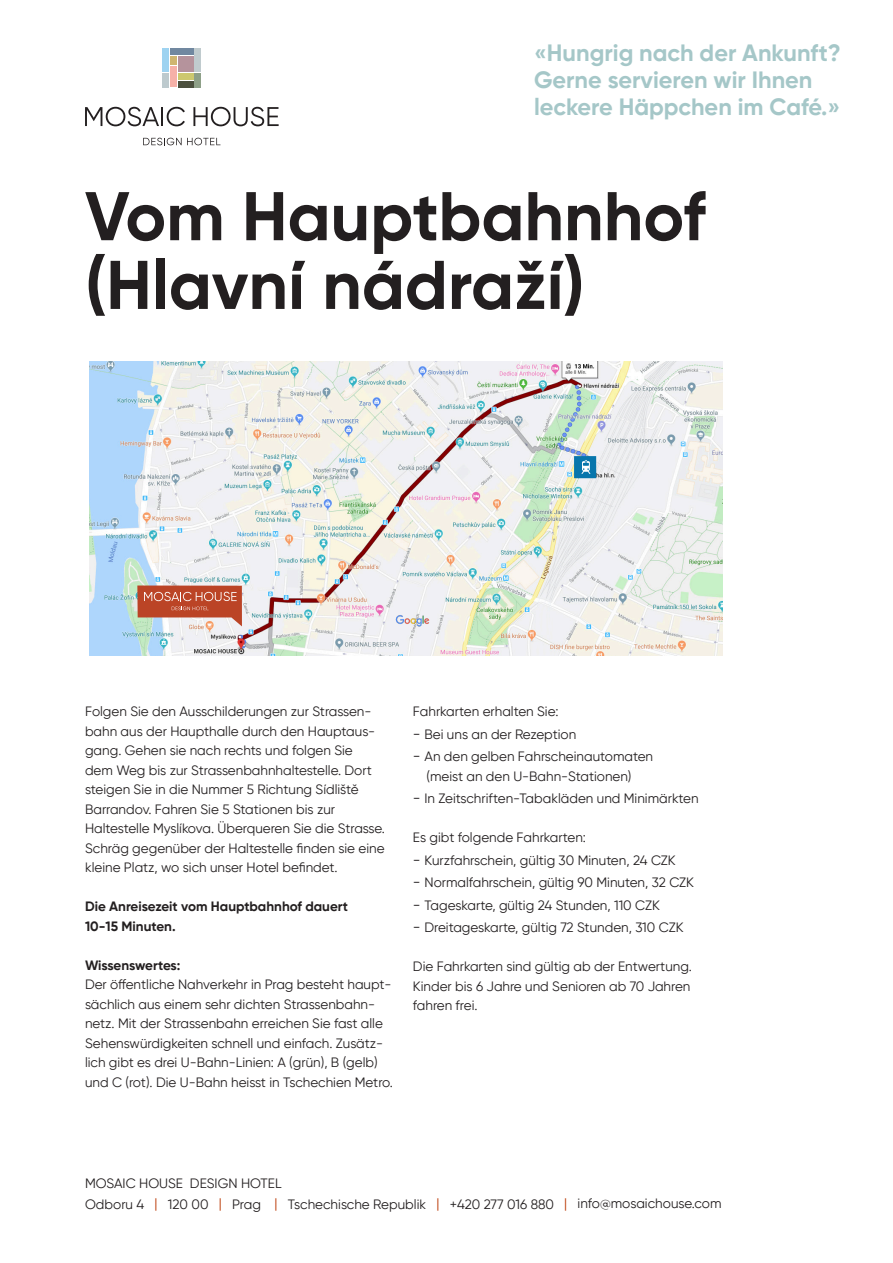
<style>
.page{position:relative;width:893px;height:1263px;background:#fff}
.page>*{position:absolute;margin:0;border:0;box-sizing:border-box;transform-origin:0 0}
.t1{font:700 68.7px/68.7px "Gilroy";color:#231f20}
.t2{font:700 23.55px/27px "Gilroy";color:#a5c7c8}
.t3{font:13.5px/19.5px "Gilroy";color:#231f20}
.t4{font:700 13.5px/19.5px "Gilroy";color:#231f20}
.s1{font-size:15px}
.s2{color:#b93600}
</style>
<div class="page">
<img style="left:89px;top:361px;width:634px;height:295px">
<svg style="left:143px;top:138px;width:77px;height:7px"></svg>
<div style="left:162px;top:49px;width:7px;height:23px;background:#9ed3f1"></div>
<div style="left:170px;top:66px;width:7px;height:21px;background:#f6b1a8"></div>
<div style="left:170px;top:57px;width:7px;height:8px;background:#cfb671"></div>
<div style="left:170px;top:49px;width:23px;height:6px;background:#7188a0"></div>
<div style="left:178px;top:57px;width:15px;height:15px;background:#b5939c"></div>
<div style="left:178px;top:73px;width:15px;height:6px;background:#cdc86f"></div>
<div style="left:178px;top:81px;width:15px;height:6px;background:#4c503e"></div>
<div style="left:195px;top:73px;width:6px;height:14px;background:#8ea088"></div>
<div style="left:162px;top:73px;width:7px;height:14px;background:#bdcace"></div>
<div style="left:195px;top:49px;width:6px;height:23px;background:#c0cbce"></div>
<svg style="left:85px;top:107px;width:100px;height:19px"></svg>
<svg style="left:193px;top:107px;width:86px;height:19px"></svg>
<svg style="left:137px;top:585px;width:105px;height:41px;background:#c7725c"></svg>
<div style="left:574px;top:456px;width:22px;height:22px;background:#0776ac"></div>
<svg style="left:581px;top:460px;width:10px;height:14px"></svg>
<img style="left:391px;top:610px;width:44px;height:26px">
<h2 class="t2" style="left:534px;top:39px;width:308px">«Hungrig nach der Ankunft?<br>Gerne servieren wir Ihnen leckere Häppchen im Café.»</h2>
<h1 class="t1" style="left:85px;top:181px;width:622px">Vom Hauptbahnhof (Hlavní nádraží)</h1>
<p class="t3" style="left:85px;top:702px;width:301px">Folgen Sie den Ausschilderungen zur Strassen&shy;bahn aus der Haupthalle durch den Hauptaus&shy;gang. Gehen sie nach rechts und folgen Sie<br>dem Weg bis zur Strassenbahnhaltestelle. Dort steigen Sie in die Nummer 5 Richtung Sídliště Barrandov. Fahren Sie 5 Stationen bis zur Haltestelle Myslíkova. Überqueren Sie die Strasse.<br>Schräg gegenüber der Haltestelle finden sie eine kleine Platz, wo sich unser Hotel befindet.</p>
<p class="t4" style="left:85px;top:897px;width:265px">Die Anreisezeit vom Hauptbahnhof dauert<br>10-15 Minuten.</p>
<p class="t4" style="left:85px;top:955px;width:97px">Wissenswertes:</p>
<p class="t3" style="left:85px;top:975px;width:309px">Der öffentliche Nahverkehr in Prag besteht haupt&shy;sächlich aus einem sehr dichten Strassenbahn&shy;netz. Mit der Strassenbahn erreichen Sie fast alle Sehenswürdigkeiten schnell und einfach. Zusätz&shy;lich gibt es drei U-Bahn-Linien: A (grün), B (gelb) und C (rot). Die U-Bahn heisst in Tschechien Metro.</p>
<p class="t3" style="left:413px;top:702px;width:147px">Fahrkarten erhalten Sie:</p>
<p class="t3" style="left:413px;top:724px;width:165px"><span class="s1">-</span> Bei uns an der Rezeption</p>
<p class="t3" style="left:426px;top:747px;width:228px;text-indent:-13px"><span class="s1">-</span> An den gelben Fahrscheinautomaten (meist an den U-Bahn-Stationen)</p>
<p class="t3" style="left:413px;top:789px;width:287px"><span class="s1">-</span> In Zeitschriften-Tabakläden und Minimärkten</p>
<p class="t3" style="left:413px;top:828px;width:175px">Es gibt folgende Fahrkarten:</p>
<p class="t3" style="left:413px;top:850px;width:264px"><span class="s1">-</span> Kurzfahrschein, gültig 30 Minuten, 24 CZK</p>
<p class="t3" style="left:413px;top:873px;width:283px"><span class="s1">-</span> Normalfahrschein, gültig 90 Minuten, 32 CZK</p>
<p class="t3" style="left:413px;top:895px;width:248px"><span class="s1">-</span> Tageskarte, gültig 24 Stunden, 110 CZK</p>
<p class="t3" style="left:413px;top:918px;width:272px"><span class="s1">-</span> Dreitageskarte, gültig 72 Stunden, 310 CZK</p>
<p class="t3" style="left:413px;top:957px;width:281px">Die Fahrkarten sind gültig ab der Entwertung.<br>Kinder bis 6 Jahre und Senioren ab 70 Jahren fahren frei.</p>
<p class="t3" style="left:85px;top:1173px;width:638px;line-height:21px">MOSAIC HOUSE DESIGN HOTEL<br>Odboru 4 <span class="s2">|</span> 120 00 <span class="s2">|</span> Prag <span class="s2">|</span> Tschechische Republik <span class="s2">|</span> +420 277 016 880 <span class="s2">|</span> info@mosaichouse.com</p>
</div>
